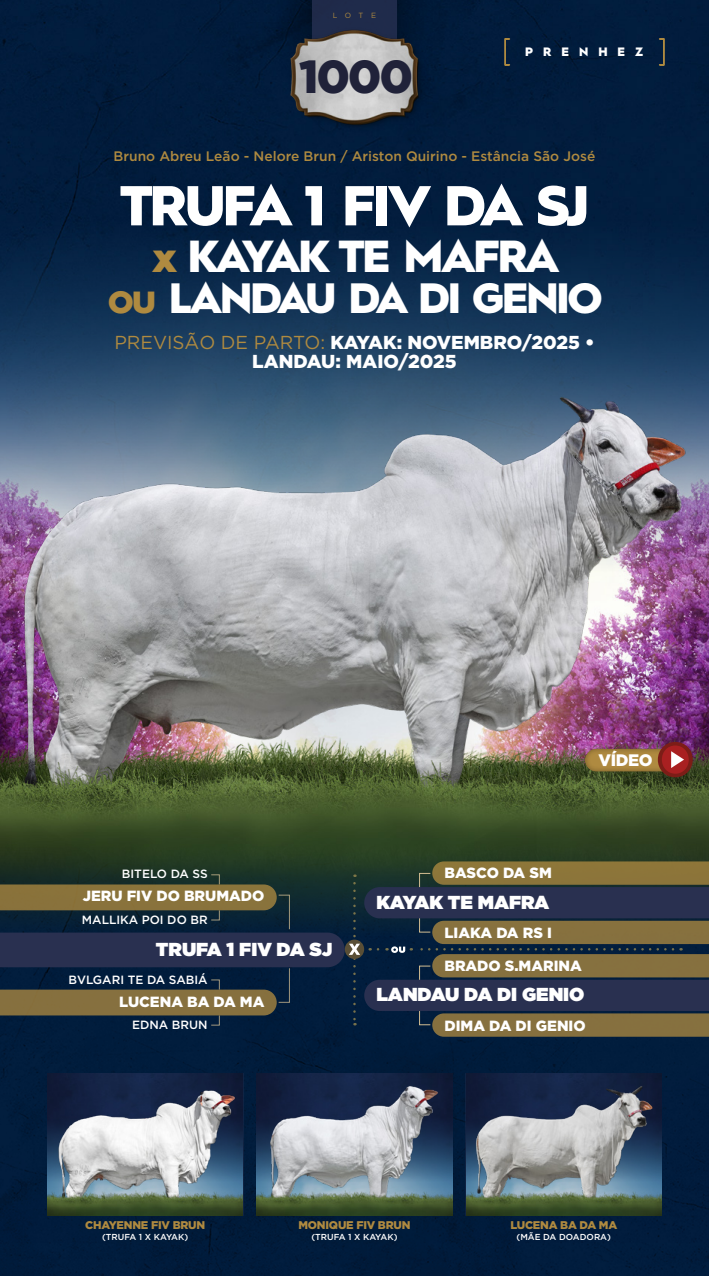
<style>
.page{position:relative;width:709px;height:1276px;background:#fff}
.page>*{position:absolute;margin:0;border:0;box-sizing:border-box;transform-origin:0 0}
.t1{font:900 56.25px "Hurme Geometric Sans 1";letter-spacing:-.05em;color:#fff}
.t2{font:900 46.25px "Gotham";color:#202239}
.t3{font:900 45px "Hurme Geometric Sans 1";letter-spacing:-.05em;color:#fff}
.t4{font:900 42.5px "Hurme Geometric Sans 1";letter-spacing:-.05em;color:#fff}
.t5{font:900 18.75px/18.8px "Gotham";color:#fff;text-align:center}
.t6{font:900 18.75px "Gotham";color:#fff}
.t7{font:900 16.62px "Gotham";letter-spacing:-.025em;color:#fff}
.t8{font:900 14.75px "Gotham";color:#fff}
.t9{font:500 13.75px "Gotham";color:#af8a40}
.t10{font:900 12.25px "Hurme Geometric Sans 1";letter-spacing:.825em;color:#fff}
.t11{font:500 12px "Gotham";color:#fff}
.t12{font:900 11.12px "Gotham";letter-spacing:-.02em;color:#af8a40}
.t13{font:500 8.75px "Gotham";color:#fff}
.t14{font:7.5px "Gotham";color:#af8a40}
.s1{font-size:42.5px;color:#af8a40}
.s2{font-weight:700;color:#af8a40}
.s3{font-weight:400;color:#af8a40}
</style>
<div class="page">
<img style="left:0;top:0;width:709px;height:617px">
<div style="left:272px;top:0;width:164px;height:127px;background:#001733"></div>
<svg style="left:312px;top:0;width:85px;height:17px"></svg>
<img style="left:272px;top:17px;width:166px;height:119px">
<div style="left:0;top:1242px;width:709px;height:34px;background:#001b3c"></div>
<img style="left:0;top:820px;width:709px;height:422px">
<svg style="left:504px;top:38px;width:6px;height:28px"></svg>
<svg style="left:658px;top:38px;width:7px;height:28px"></svg>
<svg style="left:0;top:861px;width:709px;height:175px;background:#3a403f"></svg>
<svg style="left:465px;top:1072px;width:197px;height:144px"></svg>
<img style="left:466px;top:1073px;width:195px;height:111px">
<img style="left:474px;top:1083px;width:180px;height:101px">
<img style="left:466px;top:1184px;width:195px;height:31px">
<svg style="left:46px;top:1072px;width:198px;height:144px"></svg>
<img style="left:48px;top:1073px;width:195px;height:6px">
<img style="left:48px;top:1079px;width:196px;height:131px">
<img style="left:48px;top:1184px;width:195px;height:31px">
<svg style="left:256px;top:1072px;width:197px;height:144px"></svg>
<img style="left:257px;top:1073px;width:195px;height:111px">
<img style="left:264px;top:1085px;width:181px;height:99px">
<img style="left:257px;top:1184px;width:195px;height:31px">
<img style="left:10px;top:381px;width:689px;height:349px">
<img style="left:0;top:730px;width:709px;height:90px">
<div style="left:582px;top:747px;width:96px;height:25px;background:#000;opacity:.45"></div>
<svg style="left:658px;top:742px;width:34px;height:35px"></svg>
<p class="t14" style="left:333px;top:11px;width:45px">LOTE</p>
<h2 class="t2" style="left:299px;top:50px;width:115px">1000</h2>
<p class="t10" style="left:525px;top:43px;width:120px">PRENHEZ</p>
<p class="t9" style="left:114px;top:148px;width:483px">Bruno Abreu Leão - Nelore Brun / Ariston Quirino - Estância São José</p>
<h1 class="t1" style="left:120px;top:166px;width:470px">TRUFA 1 FIV DA SJ</h1>
<h3 class="t3" style="left:152px;top:224px;width:408px"><span class="s1">x</span> KAYAK TE MAFRA</h3>
<h3 class="t4" style="left:108px;top:268px;width:496px"><span class="s2">ou</span> LANDAU DA DI GENIO</h3>
<p class="t5" style="left:114px;top:332px;width:482px"><span class="s3">PREVISÃO DE PARTO:</span> KAYAK: NOVEMBRO/2025 •<br>LANDAU: MAIO/2025</p>
<p class="t11" style="left:122px;top:866px;width:87px">BITELO DA SS</p>
<p class="t11" style="left:82px;top:912px;width:127px">MALLIKA POI DO BR</p>
<p class="t8" style="left:83px;top:887px;width:183px">JERU FIV DO BRUMADO</p>
<p class="t6" style="left:156px;top:938px;width:178px">TRUFA 1 FIV DA SJ</p>
<p class="t11" style="left:69px;top:972px;width:140px">BVLGARI TE DA SABIÁ</p>
<p class="t11" style="left:132px;top:1017px;width:77px">EDNA BRUN</p>
<p class="t8" style="left:119px;top:993px;width:147px">LUCENA BA DA MA</p>
<p class="t7" style="left:598px;top:750px;width:55px">VÍDEO</p>
<p class="t8" style="left:444px;top:864px;width:109px">BASCO DA SM</p>
<p class="t6" style="left:376px;top:891px;width:174px">KAYAK TE MAFRA</p>
<p class="t8" style="left:444px;top:924px;width:109px">LIAKA DA RS I</p>
<p class="t8" style="left:444px;top:957px;width:139px">BRADO S.MARINA</p>
<p class="t6" style="left:376px;top:983px;width:210px">LANDAU DA DI GENIO</p>
<p class="t8" style="left:444px;top:1017px;width:143px">DIMA DA DI GENIO</p>
<p class="t12" style="left:85px;top:1218px;width:122px">CHAYENNE FIV BRUN</p>
<p class="t13" style="left:102px;top:1231px;width:88px">(TRUFA 1 X KAYAK)</p>
<p class="t12" style="left:298px;top:1218px;width:114px">MONIQUE FIV BRUN</p>
<p class="t13" style="left:311px;top:1231px;width:88px">(TRUFA 1 X KAYAK)</p>
<p class="t12" style="left:510px;top:1218px;width:108px">LUCENA BA DA MA</p>
<p class="t13" style="left:516px;top:1231px;width:96px">(MÃE DA DOADORA)</p>
</div>
